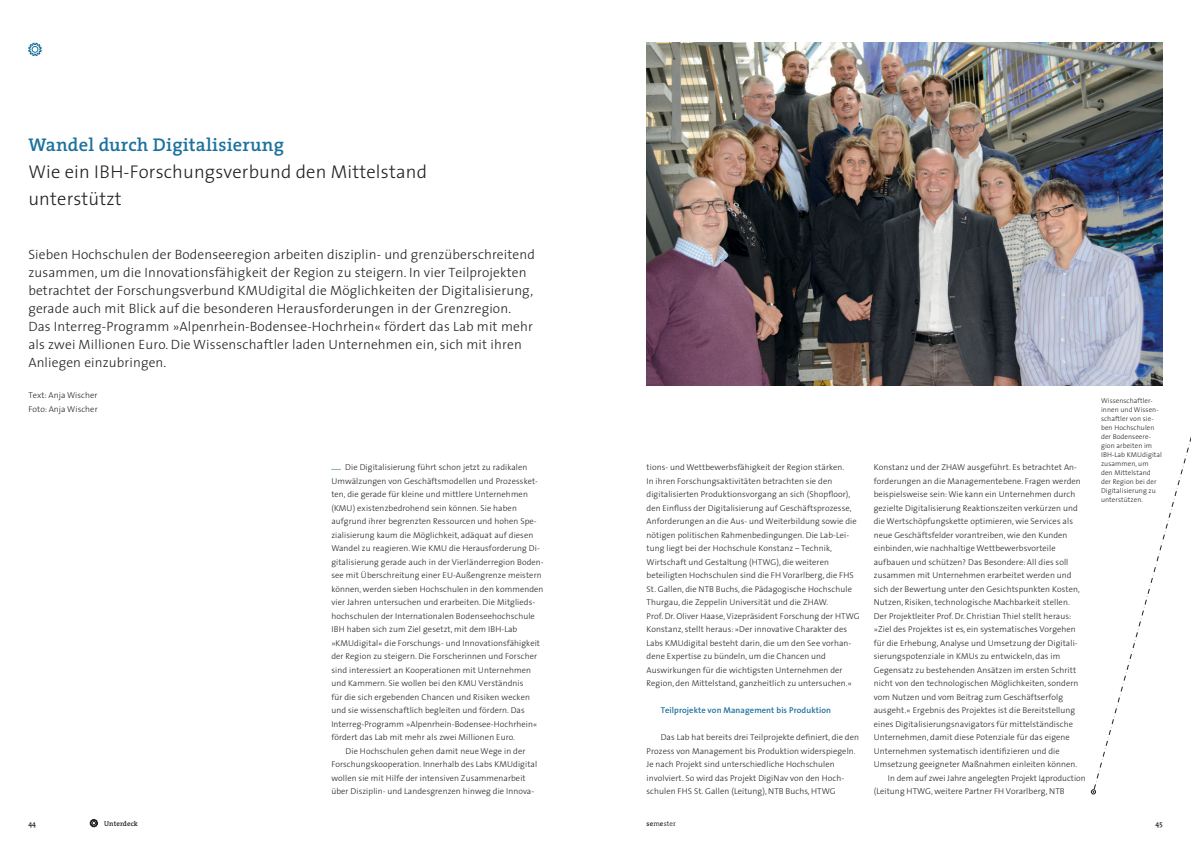
<style>
.page{position:relative;width:1191px;height:842px;background:#fff}
.page>*{position:absolute;margin:0;border:0;box-sizing:border-box;transform-origin:0 0}
.t1{font:300 18.5px/27px "The Sans";letter-spacing:.01em;color:#231f20}
.t2{font:600 18.5px "The Serif";letter-spacing:.01em;color:#1d719d}
.t3{font:300 13.5px/18px "The Sans";letter-spacing:.01em;color:#231f20}
.t4{font:300 8.5px/13.5px "The Sans";letter-spacing:.01em;color:#231f20}
.t5{font:600 8.5px "The Sans";letter-spacing:.01em;color:#1d719d}
.t6{font:300 7px/9px "The Sans";letter-spacing:.01em;color:#231f20}
.t7{font:600 7px "The Serif";letter-spacing:.015em;color:#231f20}
.t8{font:300 7px "The Serif";color:#231f20}
.s1{font-weight:600}
</style>
<div class="page">
<svg style="left:90px;top:819px;width:8px;height:8px"></svg>
<img style="left:646px;top:43px;width:516px;height:343px">
<svg style="left:28px;top:42px;width:14px;height:14px"></svg>
<div style="left:32px;top:46px;width:6px;height:7px;border:1px solid #1d719d;border-radius:50%"></div>
<svg style="left:1093px;top:103px;width:98px;height:690px"></svg>
<svg style="left:1091px;top:790px;width:4px;height:4px"></svg>
<h1 class="t2" style="left:28px;top:129px;width:257px">Wandel durch Digitalisierung</h1>
<h1 class="t1" style="left:28px;top:157px;width:400px">Wie ein IBH-Forschungsverbund den Mittelstand unterstützt</h1>
<p class="t3" style="left:28px;top:245px;width:508px">Sieben Hochschulen der Bodenseeregion arbeiten disziplin- und grenzüberschreitend zusammen, um die Innovationsfähigkeit der Region zu steigern. In vier Teilprojekten betrachtet der Forschungsverbund KMUdigital die Möglichkeiten der Digitalisierung, gerade auch mit Blick auf die besonderen Herausforderungen in der Grenzregion.<br>Das Interreg-Programm »Alpenrhein-Bodensee-Hochrhein« fördert das Lab mit mehr als zwei Millionen Euro. Die Wissenschaftler laden Unternehmen ein, sich mit ihren Anliegen einzubringen.</p>
<p class="t4" style="left:28px;top:388px;width:71px">Text: Anja Wischer<br>Foto: Anja Wischer</p>
<p class="t4" style="left:345px;top:460px;width:184px">Die Digitalisierung führt schon jetzt zu radikalen</p>
<p class="t4" style="left:331px;top:474px;width:208px">Umwälzungen von Geschäftsmodellen und Prozessket-</p>
<p class="t4" style="left:331px;top:487px;width:198px">ten, die gerade für kleine und mittlere Unternehmen</p>
<p class="t4" style="left:331px;top:501px;width:187px">(KMU) existenzbedrohend sein können. Sie haben</p>
<p class="t4" style="left:331px;top:514px;width:207px">aufgrund ihrer begrenzten Ressourcen und hohen Spe-</p>
<p class="t4" style="left:331px;top:528px;width:203px">zialisierung kaum die Möglichkeit, adäquat auf diesen</p>
<p class="t4" style="left:331px;top:541px;width:210px">Wandel zu reagieren. Wie KMU die Herausforderung Di-</p>
<p class="t4" style="left:331px;top:555px;width:214px">gitalisierung gerade auch in der Vierländerregion Boden-</p>
<p class="t4" style="left:331px;top:568px;width:212px">see mit Überschreitung einer EU-Außengrenze meistern</p>
<p class="t4" style="left:331px;top:582px;width:214px">können, werden sieben Hochschulen in den kommenden</p>
<p class="t4" style="left:331px;top:595px;width:205px">vier Jahren untersuchen und erarbeiten. Die Mitglieds-</p>
<p class="t4" style="left:331px;top:609px;width:205px">hochschulen der Internationalen Bodenseehochschule</p>
<p class="t4" style="left:331px;top:622px;width:187px">IBH haben sich zum Ziel gesetzt, mit dem IBH-Lab</p>
<p class="t4" style="left:331px;top:636px;width:210px">»KMUdigital« die Forschungs- und Innovationsfähigkeit</p>
<p class="t4" style="left:331px;top:649px;width:207px">der Region zu steigern. Die Forscherinnen und Forscher</p>
<p class="t4" style="left:331px;top:663px;width:201px">sind interessiert an Kooperationen mit Unternehmen</p>
<p class="t4" style="left:331px;top:676px;width:194px">und Kammern. Sie wollen bei den KMU Verständnis</p>
<p class="t4" style="left:331px;top:690px;width:200px">für die sich ergebenden Chancen und Risiken wecken</p>
<p class="t4" style="left:331px;top:703px;width:195px">und sie wissenschaftlich begleiten und fördern. Das</p>
<p class="t4" style="left:331px;top:717px;width:207px">Interreg-Programm »Alpenrhein-Bodensee-Hochrhein«</p>
<p class="t4" style="left:331px;top:730px;width:185px">fördert das Lab mit mehr als zwei Millionen Euro.</p>
<p class="t4" style="left:345px;top:744px;width:181px">Die Hochschulen gehen damit neue Wege in der</p>
<p class="t4" style="left:331px;top:757px;width:207px">Forschungskooperation. Innerhalb des Labs KMUdigital</p>
<p class="t4" style="left:331px;top:771px;width:196px">wollen sie mit Hilfe der intensiven Zusammenarbeit</p>
<p class="t4" style="left:331px;top:784px;width:204px">über Disziplin- und Landesgrenzen hinweg die Innova-</p>
<p class="t4" style="left:646px;top:460px;width:214px">tions- und Wettbewerbsfähigkeit der Region stärken.<br>In ihren Forschungsaktivitäten betrachten sie den digitalisierten Produktionsvorgang an sich (Shopfloor), den Einfluss der Digitalisierung auf Geschäftsprozesse, Anforderungen an die Aus- und Weiterbildung sowie die nötigen politischen Rahmenbedingungen. Die Lab-Lei&shy;tung liegt bei der Hochschule Konstanz – Technik, Wirtschaft und Gestaltung (HTWG), die weiteren beteiligten Hochschulen sind die FH Vorarlberg, die FHS St. Gallen, die NTB Buchs, die Pädagogische Hochschule Thurgau, die Zeppelin Universität und die ZHAW.<br>Prof. Dr. Oliver Haase, Vizepräsident Forschung der HTWG Konstanz, stellt heraus: »Der innovative Charakter des Labs KMUdigital besteht darin, die um den See vorhan&shy;dene Expertise zu bündeln, um die Chancen und Auswirkungen für die wichtigsten Unternehmen der Region, den Mittelstand, ganzheitlich zu untersuchen.«</p>
<p class="t5" style="left:660px;top:703px;width:172px">Teilprojekte von Management bis Produktion</p>
<p class="t4" style="left:646px;top:730px;width:214px;text-indent:14px">Das Lab hat bereits drei Teilprojekte definiert, die den Prozess von Management bis Produktion widerspiegeln.<br>Je nach Projekt sind unterschiedliche Hochschulen involviert. So wird das Projekt DigiNav von den Hoch&shy;schulen FHS St. Gallen (Leitung), NTB Buchs, HTWG</p>
<p class="t4" style="left:873px;top:460px;width:205px">Konstanz und der ZHAW ausgeführt. Es betrachtet An-</p>
<p class="t4" style="left:873px;top:474px;width:208px">forderungen an die Managementebene. Fragen werden</p>
<p class="t4" style="left:873px;top:487px;width:203px">beispielsweise sein: Wie kann ein Unternehmen durch</p>
<p class="t4" style="left:873px;top:501px;width:205px">gezielte Digitalisierung Reaktionszeiten verkürzen und</p>
<p class="t4" style="left:873px;top:514px;width:201px">die Wertschöpfungskette optimieren, wie Services als</p>
<p class="t4" style="left:873px;top:528px;width:195px">neue Geschäftsfelder vorantreiben, wie den Kunden</p>
<p class="t4" style="left:873px;top:541px;width:183px">einbinden, wie nachhaltige Wettbewerbsvorteile</p>
<p class="t4" style="left:873px;top:555px;width:196px">aufbauen und schützen? Das Besondere: All dies soll</p>
<p class="t4" style="left:873px;top:568px;width:199px">zusammen mit Unternehmen erarbeitet werden und</p>
<p class="t4" style="left:873px;top:582px;width:207px">sich der Bewertung unter den Gesichtspunkten Kosten,</p>
<p class="t4" style="left:873px;top:595px;width:197px">Nutzen, Risiken, technologische Machbarkeit stellen.</p>
<p class="t4" style="left:873px;top:609px;width:199px">Der Projektleiter Prof. Dr. Christian Thiel stellt heraus:</p>
<p class="t4" style="left:873px;top:622px;width:203px">»Ziel des Projektes ist es, ein systematisches Vorgehen</p>
<p class="t4" style="left:873px;top:636px;width:205px">für die Erhebung, Analyse und Umsetzung der Digitali-</p>
<p class="t4" style="left:873px;top:649px;width:188px">sierungspotenziale in KMUs zu entwickeln, das im</p>
<p class="t4" style="left:873px;top:663px;width:204px">Gegensatz zu bestehenden Ansätzen im ersten Schritt</p>
<p class="t4" style="left:873px;top:676px;width:206px">nicht von den technologischen Möglichkeiten, sondern</p>
<p class="t4" style="left:873px;top:690px;width:191px">vom Nutzen und vom Beitrag zum Geschäftserfolg</p>
<p class="t4" style="left:873px;top:703px;width:203px">ausgeht.« Ergebnis des Projektes ist die Bereitstellung</p>
<p class="t4" style="left:873px;top:717px;width:201px">eines Digitalisierungsnavigators für mittelständische</p>
<p class="t4" style="left:873px;top:730px;width:197px">Unternehmen, damit diese Potenziale für das eigene</p>
<p class="t4" style="left:873px;top:744px;width:187px">Unternehmen systematisch identifizieren und die</p>
<p class="t4" style="left:873px;top:757px;width:205px">Umsetzung geeigneter Maßnahmen einleiten können.</p>
<p class="t4" style="left:888px;top:771px;width:199px">In dem auf zwei Jahre angelegten Projekt I4production</p>
<p class="t4" style="left:873px;top:784px;width:192px">(Leitung HTWG, weitere Partner FH Vorarlberg, NTB</p>
<p class="t6" style="left:1101px;top:395px;width:62px">Wissenschaftler&shy;innen und Wissen&shy;schaftler von sie&shy;ben Hochschulen der Bodenseere&shy;gion arbeiten im<br>IBH-Lab KMUdigital zusammen, um<br>den Mittelstand der Region bei der<br>Digitalisierung zu unterstützen.</p>
<p class="t7" style="left:28px;top:817px;width:9px">44</p>
<p class="t7" style="left:104px;top:817px;width:35px">Unterdeck</p>
<p class="t8" style="left:646px;top:817px;width:31px"><span class="s1">se</span>m<span class="s1">e</span>ster</p>
<p class="t7" style="left:1155px;top:817px;width:9px">45</p>
</div>
